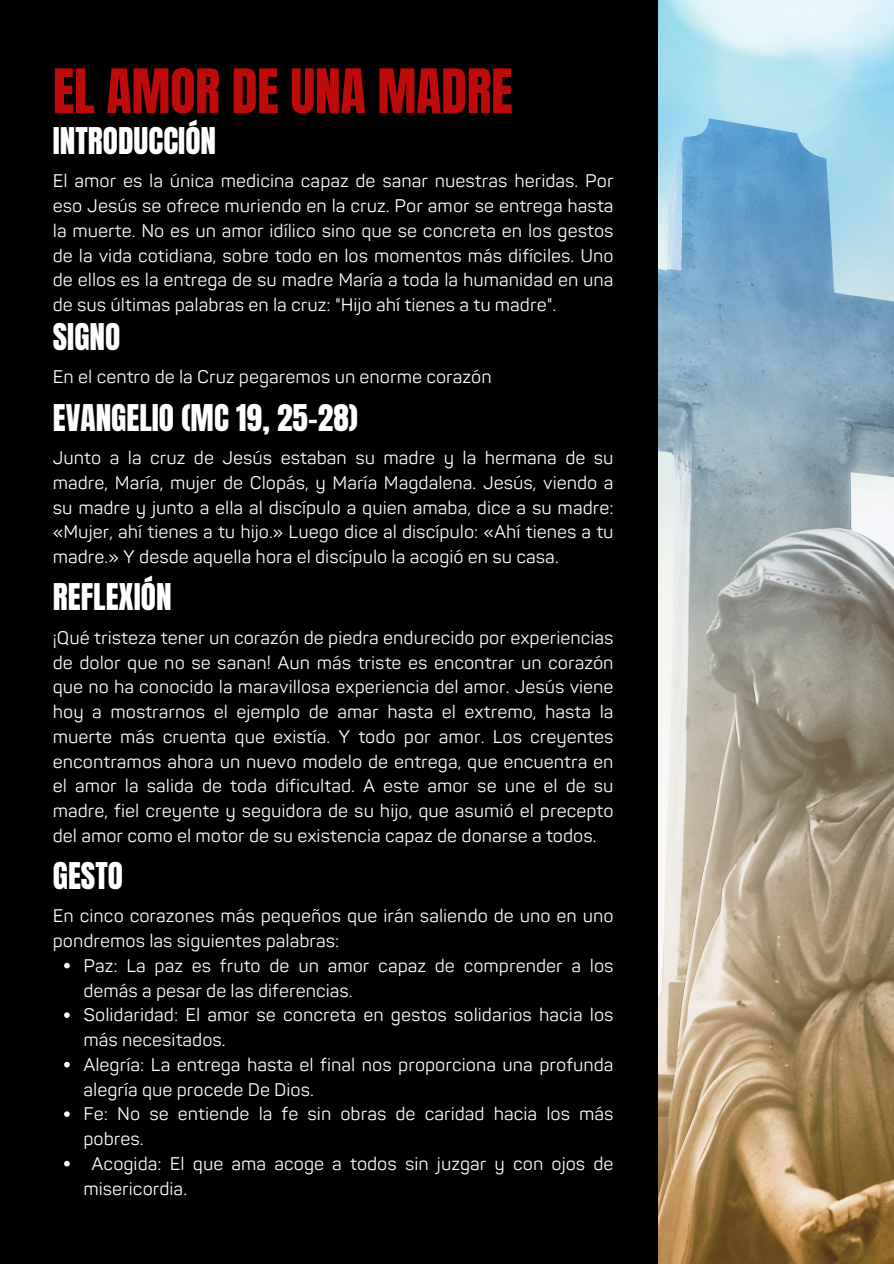
<style>
.page{position:relative;width:894px;height:1264px;background:#fff}
.page>*{position:absolute;margin:0;border:0;box-sizing:border-box;transform-origin:0 0}
.t1{font:52.05px "Anton";letter-spacing:-.005em;color:#bd0a0a}
.t2{font:31.35px "Anton";color:#fff}
.t3{font:18px/24.8px "Panton";color:#fff}
</style>
<div class="page">
<div style="left:0;top:0;width:893px;height:1263px;background:#000"></div>
<svg style="left:64px;top:962px;width:6px;height:6px"></svg>
<svg style="left:64px;top:1012px;width:6px;height:5px"></svg>
<svg style="left:64px;top:1061px;width:6px;height:6px"></svg>
<svg style="left:64px;top:1111px;width:6px;height:5px"></svg>
<svg style="left:64px;top:1160px;width:6px;height:6px"></svg>
<img style="left:658px;top:0;width:235px;height:1263px">
<p class="t1" style="left:53px;top:54px;width:461px">EL AMOR DE UNA MADRE</p>
<h2 class="t2" style="left:53px;top:118px;width:165px">INTRODUCCIÓN</h2>
<h1 class="t3" style="left:53px;top:169px;width:562px;text-align:justify">El amor es la única medicina capaz de sanar nuestras heridas. Por eso Jesús se ofrece muriendo en la cruz. Por amor se entrega hasta la muerte. No es un amor idílico sino que se concreta en los gestos de la vida cotidiana, sobre todo en los momentos más difíciles. Uno de ellos es la entrega de su madre María a toda la humanidad en una de sus últimas palabras en la cruz: "Hijo ahí tienes a tu madre".</h1>
<h2 class="t2" style="left:53px;top:314px;width:69px">SIGNO</h2>
<p class="t3" style="left:53px;top:365px;width:440px">En el centro de la Cruz pegaremos un enorme corazón</p>
<h2 class="t2" style="left:53px;top:395px;width:306px">EVANGELIO (MC 19, 25-28)</h2>
<p class="t3" style="left:53px;top:446px;width:562px;text-align:justify">Junto a la cruz de Jesús estaban su madre y la hermana de su madre, María, mujer de Clopás, y María Magdalena. Jesús, viendo a su madre y junto a ella al discípulo a quien amaba, dice a su madre: «Mujer, ahí tienes a tu hijo.» Luego dice al discípulo: «Ahí tienes a tu madre.» Y desde aquella hora el discípulo la acogió en su casa.</p>
<h2 class="t2" style="left:53px;top:574px;width:120px">REFLEXIÓN</h2>
<p class="t3" style="left:53px;top:626px;width:562px;text-align:justify">¡Qué tristeza tener un corazón de piedra endurecido por experiencias de dolor que no se sanan! Aun más triste es encontrar un corazón que no ha conocido la maravillosa experiencia del amor. Jesús viene hoy a mostrarnos el ejemplo de amar hasta el extremo, hasta la muerte más cruenta que existía. Y todo por amor. Los creyentes encontramos ahora un nuevo modelo de entrega, que encuentra en el amor la salida de toda dificultad. A este amor se une el de su madre, fiel creyente y seguidora de su hijo, que asumió el precepto del amor como el motor de su existencia capaz de donarse a todos.</p>
<p class="t2" style="left:53px;top:853px;width:72px">GESTO</p>
<p class="t3" style="left:53px;top:904px;width:562px">En cinco corazones más pequeños que irán saliendo de uno en uno pondremos las siguientes palabras:</p>
<h2 class="t3" style="left:83px;top:953px;width:531px">Paz: La paz es fruto de un amor capaz de comprender a los demás a pesar de las diferencias.</h2>
<p class="t3" style="left:83px;top:1003px;width:531px">Solidaridad: El amor se concreta en gestos solidarios hacia los más necesitados.</p>
<p class="t3" style="left:83px;top:1052px;width:531px">Alegría: La entrega hasta el final nos proporciona una profunda alegría que procede De Dios.</p>
<p class="t3" style="left:83px;top:1102px;width:531px">Fe: No se entiende la fe sin obras de caridad hacia los más pobres.</p>
<p class="t3" style="left:83px;top:1151px;width:531px;text-indent:8px">Acogida: El que ama acoge a todos sin juzgar y con ojos de misericordia.</p>
</div>
